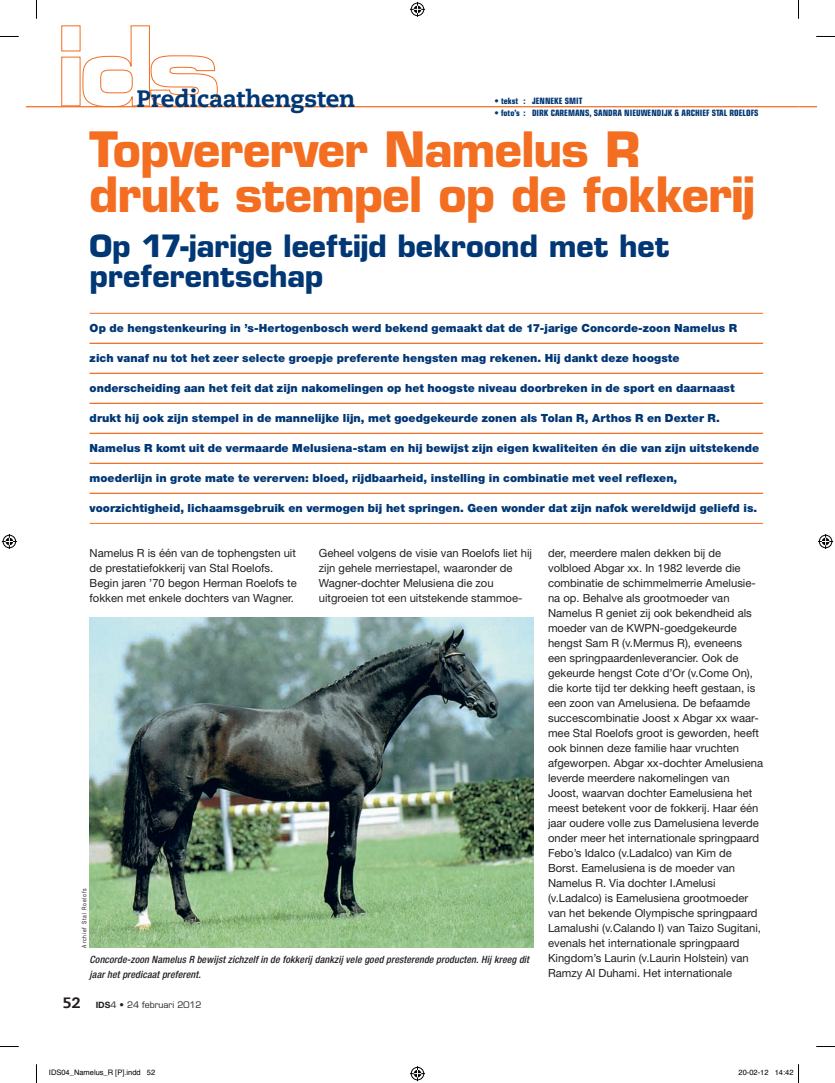
<style>
.page{position:relative;width:835px;height:1083px;background:#fff}
.page>*{position:absolute;margin:0;border:0;box-sizing:border-box;transform-origin:0 0}
.t1{font:700 47.5px/45px "Eurostile LT Std";letter-spacing:-.02em;color:#f36e21}
.t2{font:700 30px/30px "Eurostile LT Std";color:#013775}
.t3{font:800 23.75px "Caecilia LT Std";letter-spacing:-.005em;color:#013775}
.t4{font:800 15px "Caecilia LT Std";color:#231f20}
.t5{font:11.25px/15px "Helvetica Neue LT Std";color:#231f20}
.t6{font:900 11.25px "Helvetica Neue LT Std";letter-spacing:.005em;color:#013775}
.t7{font:italic 500 condensed 10px/15px "Helvetica Neue LT Std";letter-spacing:.01em;color:#231f20}
.t8{font:700 condensed 8.75px "Eurostile LT Std";color:#013775}
.t9{font:8.75px "Eurostile LT Std";color:#231f20}
.t10{font:7.5px "Helvetica";color:#000}
.t11{font:6.25px "Helvetica Neue LT Std";letter-spacing:.16em;color:#231f20;scale:.8 1}
.s1{font-family:"Helvetica Neue LT Std";font-weight:700}
</style>
<div class="page">
<svg style="left:83px;top:25px;width:135px;height:81px"></svg>
<hr style="left:90px;top:313px;width:673px;height:1px;background:#f36e21">
<hr style="left:90px;top:343px;width:673px;height:1px;background:#f36e21">
<hr style="left:90px;top:373px;width:673px;height:1px;background:#f36e21">
<hr style="left:90px;top:403px;width:673px;height:1px;background:#f36e21">
<hr style="left:90px;top:433px;width:673px;height:1px;background:#f36e21">
<hr style="left:90px;top:463px;width:673px;height:1px;background:#f36e21">
<hr style="left:90px;top:493px;width:673px;height:1px;background:#f36e21">
<hr style="left:90px;top:523px;width:673px;height:1px;background:#f36e21">
<img style="left:90px;top:617px;width:444px;height:330px">
<svg style="left:798px;top:106px;width:18px;height:1px"></svg>
<hr style="left:26px;top:106px;width:772px;height:1px;background:#f36e21">
<svg style="left:0;top:36px;width:19px;height:1px"></svg>
<svg style="left:816px;top:36px;width:19px;height:1px"></svg>
<svg style="left:0;top:1046px;width:19px;height:1px"></svg>
<svg style="left:816px;top:1046px;width:19px;height:1px"></svg>
<svg style="left:36px;top:0;width:1px;height:19px"></svg>
<svg style="left:36px;top:1064px;width:1px;height:19px"></svg>
<svg style="left:798px;top:0;width:1px;height:19px"></svg>
<svg style="left:410px;top:2px;width:15px;height:15px"></svg>
<svg style="left:410px;top:1066px;width:15px;height:15px"></svg>
<svg style="left:2px;top:534px;width:15px;height:15px"></svg>
<svg style="left:818px;top:534px;width:15px;height:15px"></svg>
<svg style="left:798px;top:1064px;width:1px;height:19px"></svg>
<p class="t3" style="left:136px;top:84px;width:220px">Predicaathengsten</p>
<p class="t8" style="left:494px;top:96px;width:89px">• TEKST : JENNEKE SMIT</p>
<p class="t8" style="left:494px;top:107px;width:265px">• FOTO’S : DIRK CAREMANS, SANDRA NIEUWENDIJK &amp; ARCHIEF STAL ROELOFS</p>
<p class="t1" style="left:90px;top:127px;width:667px">Topvererver Namelus R drukt stempel op de fokkerij</p>
<p class="t2" style="left:90px;top:231px;width:581px">Op 17-jarige leeftijd bekroond met het preferentschap</p>
<p class="t6" style="left:90px;top:322px;width:649px">Op de hengstenkeuring in ’s-Hertogenbosch werd bekend gemaakt dat de 17-jarige Concorde-zoon Namelus R</p>
<p class="t6" style="left:90px;top:352px;width:591px">zich vanaf nu tot het zeer selecte groepje preferente hengsten mag rekenen. Hij dankt deze hoogste</p>
<p class="t6" style="left:90px;top:382px;width:646px">onderscheiding aan het feit dat zijn nakomelingen op het hoogste niveau doorbreken in de sport en daarnaast</p>
<p class="t6" style="left:90px;top:412px;width:632px">drukt hij ook zijn stempel in de mannelijke lijn, met goedgekeurde zonen als Tolan R, Arthos R en Dexter R.</p>
<p class="t6" style="left:90px;top:442px;width:671px">Namelus R komt uit de vermaarde Melusiena-stam en hij bewijst zijn eigen kwaliteiten én die van zijn uitstekende</p>
<p class="t6" style="left:90px;top:472px;width:589px">moederlijn in grote mate te vererven: bloed, rijdbaarheid, instelling in combinatie met veel reflexen,</p>
<p class="t6" style="left:90px;top:502px;width:669px">voorzichtigheid, lichaamsgebruik en vermogen bij het springen. Geen wonder dat zijn nafok wereldwijd geliefd is.</p>
<p class="t5" style="left:90px;top:546px;width:209px">Namelus R is één van de tophengsten uit de prestatiefokkerij van Stal Roelofs.<br>Begin jaren ’70 begon Herman Roelofs te fokken met enkele dochters van Wagner.</p>
<p class="t5" style="left:319px;top:546px;width:215px">Geheel volgens de visie van Roelofs liet hij zijn gehele merriestapel, waaronder de Wagner-dochter Melusiena die zou uitgroeien tot een uitstekende stammoe-</p>
<p class="t5" style="left:548px;top:546px;width:216px">der, meerdere malen dekken bij de volbloed Abgar xx. In 1982 leverde die combinatie de schimmelmerrie Amelusie&shy;na op. Behalve als grootmoeder van Namelus R geniet zij ook bekendheid als moeder van de KWPN-goedgekeurde hengst Sam R (v.Mermus R), eveneens een springpaardenleverancier. Ook de gekeurde hengst Cote d’Or (v.Come On), die korte tijd ter dekking heeft gestaan, is een zoon van Amelusiena. De befaamde succescombinatie Joost x Abgar xx waar&shy;mee Stal Roelofs groot is geworden, heeft ook binnen deze familie haar vruchten afgeworpen. Abgar xx-dochter Amelusiena leverde meerdere nakomelingen van Joost, waarvan dochter Eamelusiena het meest betekent voor de fokkerij. Haar één jaar oudere volle zus Damelusiena leverde onder meer het internationale springpaard Febo’s Idalco (v.Ladalco) van Kim de Borst. Eamelusiena is de moeder van Namelus R. Via dochter I.Amelusi (v.Ladalco) is Eamelusiena grootmoeder van het bekende Olympische springpaard Lamalushi (v.Calando I) van Taizo Sugitani, evenals het internationale springpaard Kingdom’s Laurin (v.Laurin Holstein) van Ramzy Al Duhami. Het internationale</p>
<p class="t11" style="left:81px;top:947px;width:75px;rotate:-90deg">Archief Stal Roelofs</p>
<p class="t7" style="left:90px;top:951px;width:441px">Concorde-zoon Namelus R bewijst zichzelf in de fokkerij dankzij vele goed presterende producten. Hij kreeg dit jaar het predicaat preferent.</p>
<p class="t4" style="left:63px;top:993px;width:19px">52</p>
<p class="t9" style="left:96px;top:999px;width:107px"><span class="s1">IDS</span>4 • 24 februari 2012</p>
<p class="t10" style="left:49px;top:1067px;width:108px">IDS04_Namelus_R [P].indd 52</p>
<p class="t10" style="left:738px;top:1067px;width:57px">20-02-12 14:42</p>
</div>
